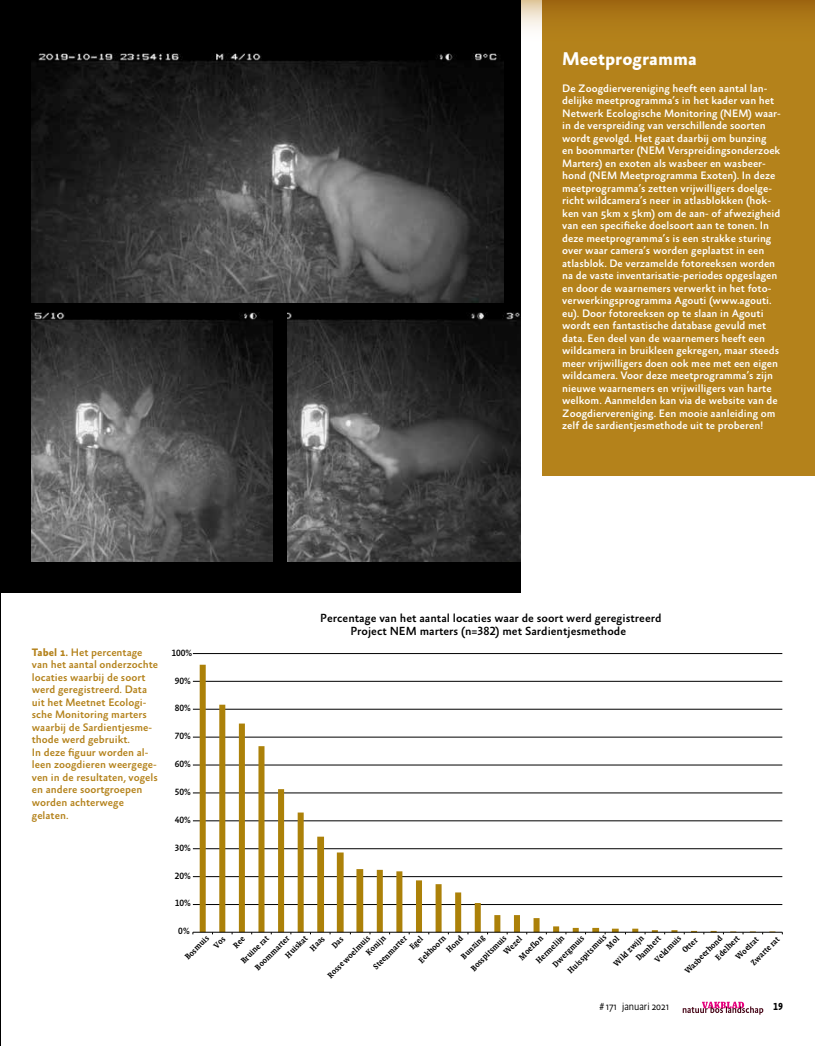
<style>
.page{position:relative;width:815px;height:1046px;background:#fff}
.page>*{position:absolute;margin:0;border:0;box-sizing:border-box;transform-origin:0 0}
.t1{font:700 18.75px "Absara Sans";color:#fff}
.t2{font:500 12px/12.8px "Absara Sans TF";color:#000;text-align:center}
.t3{font:500 11px/12.5px "Absara Sans";color:#fff}
.t4{font:500 11px/12.5px "Absara Sans";color:#b4821b}
.t5{font:300 10.38px "Absara Sans Head";color:#000}
.t6{font:500 10.38px "Absara Sans TF Head";color:#000}
.t7{font:500 9.25px "Absara Sans TF";color:#000}
.t8{font:500 8.25px/12.4px "Absara LF Head";color:#000}
.s1{font-weight:700}
</style>
<div class="page">
<div style="left:542px;top:0;width:273px;height:475px;background:#b4821b"></div>
<div style="left:0;top:0;width:521px;height:1045px;background:#000"></div>
<img style="left:32px;top:53px;width:471px;height:249px">
<img style="left:31px;top:312px;width:242px;height:249px">
<img style="left:287px;top:312px;width:234px;height:249px">
<div style="left:1px;top:593px;width:782px;height:452px;background:#fff"></div>
<hr style="left:193px;top:904px;width:589px;height:1px;background:#000">
<hr style="left:193px;top:876px;width:589px;height:1px;background:#000">
<hr style="left:193px;top:848px;width:589px;height:1px;background:#000">
<hr style="left:193px;top:820px;width:589px;height:1px;background:#000">
<hr style="left:193px;top:792px;width:589px;height:1px;background:#000">
<hr style="left:193px;top:764px;width:589px;height:1px;background:#000">
<hr style="left:193px;top:736px;width:589px;height:1px;background:#000">
<hr style="left:193px;top:709px;width:589px;height:1px;background:#000">
<hr style="left:193px;top:681px;width:589px;height:1px;background:#000">
<hr style="left:193px;top:653px;width:589px;height:1px;background:#000">
<svg style="left:200px;top:664px;width:575px;height:267px"></svg>
<hr style="left:193px;top:931px;width:589px;height:1px;background:#000">
<svg style="left:683px;top:1001px;width:80px;height:13px"></svg>
<svg style="left:521px;top:0;width:294px;height:29px"></svg>
<svg style="left:330px;top:932px;width:14px;height:3px"></svg>
<h1 class="t1" style="left:562px;top:49px;width:136px">Meetprogramma</h1>
<p class="t3" style="left:562px;top:82px;width:220px">De Zoogdiervereniging heeft een aantal lan&shy;delijke meetprogramma’s in het kader van het Netwerk Ecologische Monitoring (NEM) waar&shy;in de verspreiding van verschillende soorten wordt gevolgd. Het gaat daarbij om bunzing<br>en boommarter (NEM Verspreidingsonderzoek Marters) en exoten als wasbeer en wasbeer&shy;hond (NEM Meetprogramma Exoten). In deze meetprogramma’s zetten vrijwilligers doelge&shy;richt wildcamera’s neer in atlasblokken (hok&shy;ken van 5km x 5km) om de aan- of afwezigheid van een specifieke doelsoort aan te tonen. In deze meetprogramma’s is een strakke sturing over waar camera’s worden geplaatst in een atlasblok. De verzamelde fotoreeksen worden na de vaste inventarisatie-periodes opgeslagen en door de waarnemers verwerkt in het foto&shy;verwerkingsprogramma Agouti (www.agouti. eu). Door fotoreeksen op te slaan in Agouti wordt een fantastische database gevuld met data. Een deel van de waarnemers heeft een wildcamera in bruikleen gekregen, maar steeds meer vrijwilligers doen ook mee met een eigen wildcamera. Voor deze meetprogramma’s zijn nieuwe waarnemers en vrijwilligers van harte welkom. Aanmelden kan via de website van de Zoogdiervereniging. Een mooie aanleiding om zelf de sardientjesmethode uit te proberen!</p>
<p class="t4" style="left:32px;top:646px;width:128px"><span class="s1">Tabel 1.</span> Het percentage van het aantal onderzochte locaties waarbij de soort werd geregistreerd. Data uit het Meetnet Ecologi&shy;sche Monitoring marters waarbij de Sardientjesme&shy;thode werd gebruikt.<br>In deze figuur worden al&shy;leen zoogdieren weergege&shy;ven in de resultaten, vogels en andere soortgroepen worden achterwege gelaten.</p>
<p class="t7" style="left:171px;top:647px;width:22px">100%</p>
<p class="t7" style="left:175px;top:675px;width:18px">90%</p>
<p class="t7" style="left:175px;top:703px;width:18px">80%</p>
<p class="t7" style="left:175px;top:731px;width:18px">70%</p>
<p class="t7" style="left:175px;top:759px;width:18px">60%</p>
<p class="t7" style="left:175px;top:787px;width:18px">50%</p>
<p class="t7" style="left:175px;top:815px;width:18px">40%</p>
<p class="t7" style="left:175px;top:843px;width:18px">30%</p>
<p class="t7" style="left:175px;top:870px;width:18px">20%</p>
<p class="t7" style="left:175px;top:898px;width:18px">10%</p>
<p class="t2" style="left:320px;top:612px;width:343px">Percentage van het aantal locaties waar de soort werd geregistreerd<br>Project NEM marters (n=382) met Sardientjesmethode</p>
<p class="t7" style="left:178px;top:925px;width:13px">0%</p>
<p class="t8" style="left:202px;top:933px;width:14px;text-indent:-28px;rotate:-45deg">Bosmuis<br>Vos</p>
<p class="t8" style="left:225px;top:944px;width:37px;line-height:16.2px;text-indent:6px;rotate:-45deg">Ree<br>Bruine rat</p>
<p class="t8" style="left:434px;top:937px;width:22px;text-indent:-27px;rotate:-45deg">Eekhoorn<br>Hond</p>
<p class="t8" style="left:722px;top:943px;width:30px;line-height:14px;text-indent:-15px;rotate:-45deg">Edelhert<br>Woelrat</p>
<p class="t8" style="left:282px;top:952px;width:30px;rotate:-45deg">Huiskat</p>
<p class="t8" style="left:307px;top:945px;width:19px;rotate:-45deg">Haas</p>
<p class="t8" style="left:355px;top:942px;width:26px;line-height:11.1px;text-indent:-43px;rotate:-45deg">Rosse woelmuis<br>Konijn</p>
<p class="t8" style="left:399px;top:935px;width:17px;line-height:11.4px;text-indent:-40px;rotate:-45deg">Steenmarter<br>Egel</p>
<p class="t8" style="left:641px;top:945px;width:35px;line-height:14.1px;text-indent:-13px;rotate:-45deg">Damhert<br>Veldmuis</p>
<p class="t8" style="left:668px;top:954px;width:51px;line-height:16.6px;text-indent:13px;rotate:-45deg">Otter<br>Wasbeerhond</p>
<p class="t8" style="left:564px;top:967px;width:53px;rotate:-45deg">Huisspitsmuis</p>
<p class="t8" style="left:596px;top:946px;width:41px;line-height:17.2px;text-indent:7px;rotate:-45deg">Mol<br>Wild zwijn</p>
<p class="t8" style="left:533px;top:957px;width:38px;rotate:-45deg">Hermelijn</p>
<p class="t8" style="left:456px;top:953px;width:49px;line-height:15.5px;rotate:-45deg">Bunzing<br>Bosspitsmuis</p>
<p class="t8" style="left:252px;top:963px;width:47px;rotate:-45deg">Boommarter</p>
<p class="t8" style="left:501px;top:948px;width:24px;rotate:-45deg">Wezel</p>
<p class="t8" style="left:550px;top:961px;width:42px;rotate:-45deg">Dwergmuis</p>
<p class="t8" style="left:516px;top:954px;width:32px;rotate:-45deg">Moeflon</p>
<p class="t8" style="left:748px;top:959px;width:38px;rotate:-45deg">Zwarte rat</p>
<p class="t5" style="left:600px;top:999px;width:71px"># 171 januari 2021</p>
<p class="t6" style="left:773px;top:999px;width:11px">19</p>
</div>
